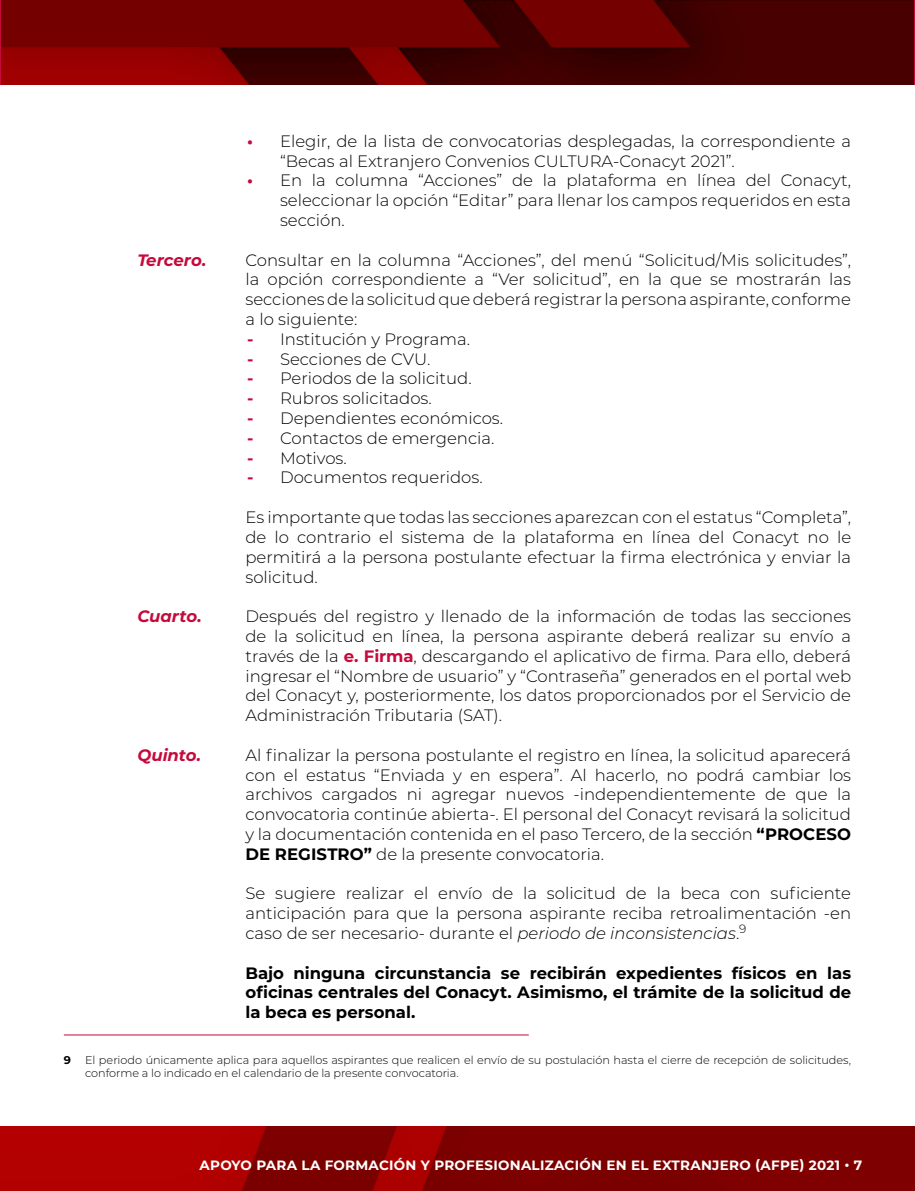
<style>
.page{position:relative;width:915px;height:1191px;background:#fff}
.page>*{position:absolute;margin:0;border:0;box-sizing:border-box;transform-origin:0 0}
.t1{font:300 16.5px/19.8px "Montserrat";color:#000;text-align:justify}
.t2{font:700 16.5px/19.8px "Montserrat";color:#000;text-align:justify}
.t3{font:italic 700 16.5px "Montserrat";letter-spacing:-.005em;color:#c6093b}
.t4{font:700 13.5px "Montserrat";letter-spacing:.02em;color:#fff}
.t5{font:300 11.25px/13.5px "Montserrat";letter-spacing:-.005em;color:#000}
.t6{font:700 11.25px "Montserrat";color:#000}
.s1{font-weight:700;color:#c6093b}
.s2{font-weight:700}
.s3{font-style:italic}
</style>
<div class="page">
<img style="left:1px;top:1126px;width:913px;height:65px">
<img style="left:1px;top:0;width:912px;height:84px">
<hr style="left:0;top:1126px;width:1px;height:65px;background:#c6093b">
<hr style="left:0;top:0;width:1px;height:84px;background:#c6093b">
<hr style="left:64px;top:1034px;width:464px;height:1px;background:#c6093b">
<p class="t1" style="left:280px;top:130px;width:572px;text-indent:-33px"><span class="s1">•</span> Elegir, de la lista de convocatorias desplegadas, la correspondiente a “Becas al Extranjero Convenios CULTURA-Conacyt 2021”.</p>
<p class="t1" style="left:280px;top:170px;width:572px;text-indent:-33px"><span class="s1">•</span> En la columna “Acciones” de la plataforma en línea del Conacyt, seleccionar la opción “Editar” para llenar los campos requeridos en esta sección.</p>
<p class="t3" style="left:137px;top:248px;width:70px">Tercero.</p>
<p class="t1" style="left:245px;top:249px;width:607px">Consultar en la columna “Acciones”, del menú “Solicitud/Mis solicitudes”, la opción correspondiente a “Ver solicitud”, en la que se mostrarán las secciones de la solicitud que deberá registrar la persona aspirante, conforme a lo siguiente:</p>
<p class="t1" style="left:247px;top:328px;width:224px"><span class="s1">-</span> Institución y Programa.</p>
<p class="t1" style="left:247px;top:348px;width:185px"><span class="s1">-</span> Secciones de CVU.</p>
<p class="t1" style="left:247px;top:368px;width:226px"><span class="s1">-</span> Periodos de la solicitud.</p>
<p class="t1" style="left:247px;top:388px;width:186px"><span class="s1">-</span> Rubros solicitados.</p>
<p class="t1" style="left:247px;top:408px;width:257px"><span class="s1">-</span> Dependientes económicos.</p>
<p class="t1" style="left:247px;top:427px;width:249px"><span class="s1">-</span> Contactos de emergencia.</p>
<p class="t1" style="left:247px;top:447px;width:101px"><span class="s1">-</span> Motivos.</p>
<p class="t1" style="left:247px;top:467px;width:237px"><span class="s1">-</span> Documentos requeridos.</p>
<p class="t1" style="left:245px;top:507px;width:607px">Es importante que todas las secciones aparezcan con el estatus “Completa”, de lo contrario el sistema de la plataforma en línea del Conacyt no le permitirá a la persona postulante efectuar la firma electrónica y enviar la solicitud.</p>
<p class="t3" style="left:137px;top:604px;width:66px">Cuarto.</p>
<p class="t1" style="left:245px;top:606px;width:607px">Después del registro y llenado de la información de todas las secciones de la solicitud en línea, la persona aspirante deberá realizar su envío a través de la <span class="s1">e. Firma</span>, descargando el aplicativo de firma. Para ello, deberá ingresar el “Nombre de usuario” y “Contraseña” generados en el portal web del Conacyt y, posteriormente, los datos proporcionados por el Servicio de Administración Tributaria (SAT).</p>
<p class="t3" style="left:137px;top:743px;width:65px">Quinto.</p>
<p class="t1" style="left:245px;top:744px;width:607px">Al finalizar la persona postulante el registro en línea, la solicitud aparecerá con el estatus “Enviada y en espera”. Al hacerlo, no podrá cambiar los archivos cargados ni agregar nuevos -independientemente de que la convocatoria continúe abierta-. El personal del Conacyt revisará la solicitud y la documentación contenida en el paso Tercero, de la sección <span class="s2">“PROCESO DE REGISTRO”</span> de la presente convocatoria.</p>
<p class="t1" style="left:245px;top:883px;width:607px">Se sugiere realizar el envío de la solicitud de la beca con suficiente anticipación para que la persona aspirante reciba retroalimentación -en caso de ser necesario- durante el <span class="s3">periodo de inconsistencias</span>.<sup>9</sup></p>
<p class="t2" style="left:245px;top:962px;width:607px">Bajo ninguna circunstancia se recibirán expedientes físicos en las oficinas centrales del Conacyt. Asimismo, el trámite de la solicitud de la beca es personal.</p>
<p class="t6" style="left:64px;top:1051px;width:9px">9</p>
<p class="t5" style="left:85px;top:1052px;width:767px">El periodo únicamente aplica para aquellos aspirantes que realicen el envío de su postulación hasta el cierre de recepción de solicitudes, conforme a lo indicado en el calendario de la presente convocatoria.</p>
<p class="t4" style="left:199px;top:1155px;width:664px">APOYO PARA LA FORMACIÓN Y PROFESIONALIZACIÓN EN EL EXTRANJERO (AFPE) 2021 • 7</p>
</div>
